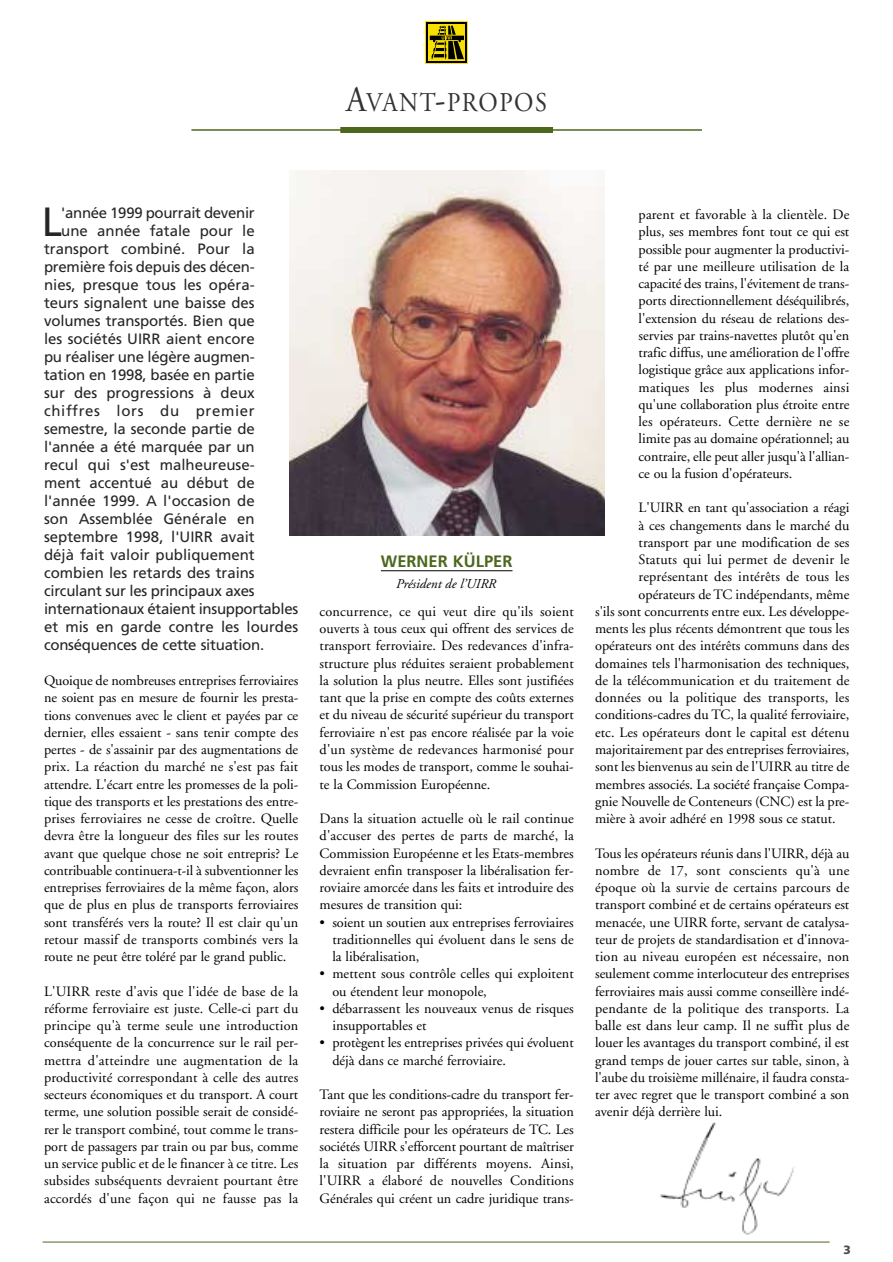
<style>
.page{position:relative;width:893px;height:1262px;background:#fff}
.page>*{position:absolute;margin:0;border:0;box-sizing:border-box;transform-origin:0 0}
.t1{font:40.8px "Frutiger";color:#262626}
.t2{font:27px "Adobe Garamond";letter-spacing:.065em;color:#333;scale:.9 1}
.t3{font:700 16.5px "Frutiger";color:#4d671d}
.t4{font:15px "Frutiger";color:#262626}
.t5{font:15px "Frutiger";letter-spacing:-.02em;color:#262626}
.t6{font:15px "Frutiger";letter-spacing:.045em;color:#262626}
.t7{font:14.25px/17.2px "Adobe Garamond";color:#000;text-align:justify}
.t8{font:italic 13.5px "Adobe Garamond";color:#000}
.t9{font:900 12px "Frutiger";color:#4d4d4d}
.s1{font-size:36px}
</style>
<div class="page">
<div style="left:340px;top:127px;width:213px;height:6px;background:#4d671d"></div>
<hr style="left:191px;top:129px;width:511px;height:2px;background:#4d671d">
<hr style="left:43px;top:1241px;width:786px;height:1px;background:#4d671d">
<div style="left:425px;top:21px;width:43px;height:43px;background:#f7e000"></div>
<div style="left:426px;top:22px;width:41px;height:41px;background:#000"></div>
<svg style="left:428px;top:24px;width:37px;height:37px"></svg>
<svg style="left:430px;top:26px;width:34px;height:33px"></svg>
<img style="left:660px;top:1122px;width:135px;height:113px">
<hr style="left:381px;top:570px;width:131px;height:1px;background:#000">
<img style="left:289px;top:170px;width:315px;height:366px">
<h2 class="t2" style="left:346px;top:92px;width:225px"><span class="s1">A</span>VANT<span class="s1">-</span>PROPOS</h2>
<h1 class="t1" style="left:42px;top:206px;width:22px">L</h1>
<p class="t5" style="left:61px;top:207px;width:195px">'année 1999 pourrait devenir</p>
<p class="t4" style="left:61px;top:225px;width:195px">une année fatale pour le</p>
<p class="t4" style="left:44px;top:243px;width:212px">transport combiné. Pour la</p>
<p class="t4" style="left:44px;top:261px;width:212px">première fois depuis des décen-</p>
<p class="t4" style="left:44px;top:279px;width:212px">nies, presque tous les opéra-</p>
<p class="t4" style="left:44px;top:297px;width:212px">teurs signalent une baisse des</p>
<p class="t4" style="left:44px;top:315px;width:212px">volumes transportés. Bien que</p>
<p class="t4" style="left:44px;top:333px;width:212px">les sociétés UIRR aient encore</p>
<p class="t4" style="left:44px;top:351px;width:212px">pu réaliser une légère augmen-</p>
<p class="t4" style="left:44px;top:369px;width:212px">tation en 1998, basée en partie</p>
<p class="t4" style="left:44px;top:387px;width:212px">sur des progressions à deux</p>
<p class="t6" style="left:44px;top:405px;width:212px">chiffres lors du premier</p>
<p class="t4" style="left:44px;top:423px;width:212px">semestre, la seconde partie de</p>
<p class="t4" style="left:44px;top:441px;width:212px">l'année a été marquée par un</p>
<p class="t4" style="left:44px;top:459px;width:212px">recul qui s'est malheureuse-</p>
<p class="t4" style="left:44px;top:477px;width:212px">ment accentué au début de</p>
<p class="t4" style="left:44px;top:495px;width:212px">l'année 1999. A l'occasion de</p>
<p class="t4" style="left:44px;top:513px;width:212px">son Assemblée Générale en</p>
<p class="t4" style="left:44px;top:531px;width:212px">septembre 1998, l'UIRR avait</p>
<p class="t4" style="left:44px;top:549px;width:212px">déjà fait valoir publiquement</p>
<p class="t4" style="left:44px;top:567px;width:212px">combien les retards des trains</p>
<p class="t4" style="left:44px;top:585px;width:212px">circulant sur les principaux axes</p>
<p class="t5" style="left:44px;top:603px;width:256px">internationaux étaient insupportables</p>
<p class="t4" style="left:44px;top:621px;width:256px">et mis en garde contre les lourdes</p>
<p class="t4" style="left:44px;top:639px;width:222px">conséquences de cette situation.</p>
<p class="t7" style="left:44px;top:673px;width:256px">Quoique de nombreuses entreprises ferroviaires ne soient pas en mesure de fournir les presta&shy;tions convenues avec le client et payées par ce dernier, elles essaient - sans tenir compte des pertes - de s'assainir par des augmentations de prix. La réaction du marché ne s'est pas fait attendre. L'écart entre les promesses de la poli&shy;tique des transports et les prestations des entre&shy;prises ferroviaires ne cesse de croître. Quelle devra être la longueur des files sur les routes avant que quelque chose ne soit entrepris? Le contribuable continuera-t-il à subventionner les entreprises ferroviaires de la même façon, alors que de plus en plus de transports ferroviaires sont transférés vers la route? Il est clair qu'un retour massif de transports combinés vers la route ne peut être toléré par le grand public.</p>
<p class="t7" style="left:44px;top:983px;width:256px">L'UIRR reste d'avis que l'idée de base de la réforme ferroviaire est juste. Celle-ci part du principe qu'à terme seule une introduction conséquente de la concurrence sur le rail per&shy;mettra d'atteindre une augmentation de la productivité correspondant à celle des autres secteurs économiques et du transport. A court terme, une solution possible serait de considé&shy;rer le transport combiné, tout comme le trans&shy;port de passagers par train ou par bus, comme un service public et de le financer à ce titre. Les subsides subséquents devraient pourtant être accordés d'une façon qui ne fausse pas la</p>
<p class="t3" style="left:381px;top:555px;width:133px">WERNER KÜLPER</p>
<p class="t8" style="left:396px;top:578px;width:101px">Président de l’UIRR</p>
<p class="t7" style="left:319px;top:604px;width:256px">concurrence, ce qui veut dire qu'ils soient ouverts à tous ceux qui offrent des services de transport ferroviaire. Des redevances d'infra&shy;structure plus réduites seraient probablement la solution la plus neutre. Elles sont justifiées tant que la prise en compte des coûts externes et du niveau de sécurité supérieur du transport ferroviaire n'est pas encore réalisée par la voie d'un système de redevances harmonisé pour tous les modes de transport, comme le souhai&shy;te la Commission Européenne.</p>
<p class="t7" style="left:319px;top:811px;width:256px">Dans la situation actuelle où le rail continue d'accuser des pertes de parts de marché, la Commission Européenne et les Etats-membres devraient enfin transposer la libéralisation fer&shy;roviaire amorcée dans les faits et introduire des mesures de transition qui:</p>
<p class="t7" style="left:332px;top:914px;width:243px;text-indent:-13px">• soient un soutien aux entreprises ferroviaires traditionnelles qui évoluent dans le sens de la libéralisation,</p>
<p class="t7" style="left:332px;top:966px;width:243px;text-indent:-13px">• mettent sous contrôle celles qui exploitent ou étendent leur monopole,</p>
<p class="t7" style="left:332px;top:1001px;width:243px;text-indent:-13px">• débarrassent les nouveaux venus de risques insupportables et</p>
<p class="t7" style="left:332px;top:1035px;width:243px;text-indent:-13px">• protègent les entreprises privées qui évoluent déjà dans ce marché ferroviaire.</p>
<p class="t7" style="left:319px;top:1087px;width:256px">Tant que les conditions-cadre du transport fer&shy;roviaire ne seront pas appropriées, la situation restera difficile pour les opérateurs de TC. Les sociétés UIRR s'efforcent pourtant de maîtriser la situation par différents moyens. Ainsi, l'UIRR a élaboré de nouvelles Conditions Générales qui créent un cadre juridique trans-</p>
<p class="t7" style="left:638px;top:207px;width:212px">parent et favorable à la clientèle. De plus, ses membres font tout ce qui est possible pour augmenter la productivi&shy;té par une meilleure utilisation de la capacité des trains, l'évitement de trans&shy;ports directionnellement déséquilibrés, l'extension du réseau de relations des&shy;servies par trains-navettes plutôt qu'en trafic diffus, une amélioration de l'offre logistique grâce aux applications infor&shy;matiques les plus modernes ainsi qu'une collaboration plus étroite entre les opérateurs. Cette dernière ne se limite pas au domaine opérationnel; au contraire, elle peut aller jusqu'à l'allian&shy;ce ou la fusion d'opérateurs.</p>
<p class="t7" style="left:638px;top:500px;width:212px">L'UIRR en tant qu'association a réagi</p>
<p class="t7" style="left:638px;top:518px;width:212px">à ces changements dans le marché du</p>
<p class="t7" style="left:638px;top:535px;width:212px">transport par une modification de ses</p>
<p class="t7" style="left:638px;top:552px;width:212px">Statuts qui lui permet de devenir le</p>
<p class="t7" style="left:638px;top:569px;width:212px">représentant des intérêts de tous les</p>
<p class="t7" style="left:638px;top:587px;width:212px">opérateurs de TC indépendants, même</p>
<p class="t7" style="left:595px;top:604px;width:256px">s'ils sont concurrents entre eux. Les développe-</p>
<p class="t7" style="left:595px;top:621px;width:256px">ments les plus récents démontrent que tous les</p>
<p class="t7" style="left:595px;top:638px;width:256px">opérateurs ont des intérêts communs dans des</p>
<p class="t7" style="left:595px;top:656px;width:256px">domaines tels l'harmonisation des techniques,</p>
<p class="t7" style="left:595px;top:673px;width:256px">de la télécommunication et du traitement de</p>
<p class="t7" style="left:595px;top:690px;width:256px">données ou la politique des transports, les</p>
<p class="t7" style="left:595px;top:707px;width:256px">conditions-cadres du TC, la qualité ferroviaire,</p>
<p class="t7" style="left:595px;top:725px;width:256px">etc. Les opérateurs dont le capital est détenu</p>
<p class="t7" style="left:595px;top:742px;width:256px">majoritairement par des entreprises ferroviaires,</p>
<p class="t7" style="left:595px;top:759px;width:256px">sont les bienvenus au sein de l'UIRR au titre de</p>
<p class="t7" style="left:595px;top:776px;width:256px">membres associés. La société française Compa-</p>
<p class="t7" style="left:595px;top:794px;width:256px">gnie Nouvelle de Conteneurs (CNC) est la pre-</p>
<p class="t7" style="left:595px;top:811px;width:242px">mière à avoir adhéré en 1998 sous ce statut.</p>
<p class="t7" style="left:595px;top:845px;width:256px">Tous les opérateurs réunis dans l'UIRR, déjà au nombre de 17, sont conscients qu'à une époque où la survie de certains parcours de transport combiné et de certains opérateurs est menacée, une UIRR forte, servant de catalysa&shy;teur de projets de standardisation et d'innova&shy;tion au niveau européen est nécessaire, non seulement comme interlocuteur des entreprises ferroviaires mais aussi comme conseillère indé&shy;pendante de la politique des transports. La balle est dans leur camp. Il ne suffit plus de louer les avantages du transport combiné, il est grand temps de jouer cartes sur table, sinon, à l'aube du troisième millénaire, il faudra consta&shy;ter avec regret que le transport combiné a son avenir déjà derrière lui.</p>
<p class="t9" style="left:843px;top:1245px;width:9px">3</p>
</div>
